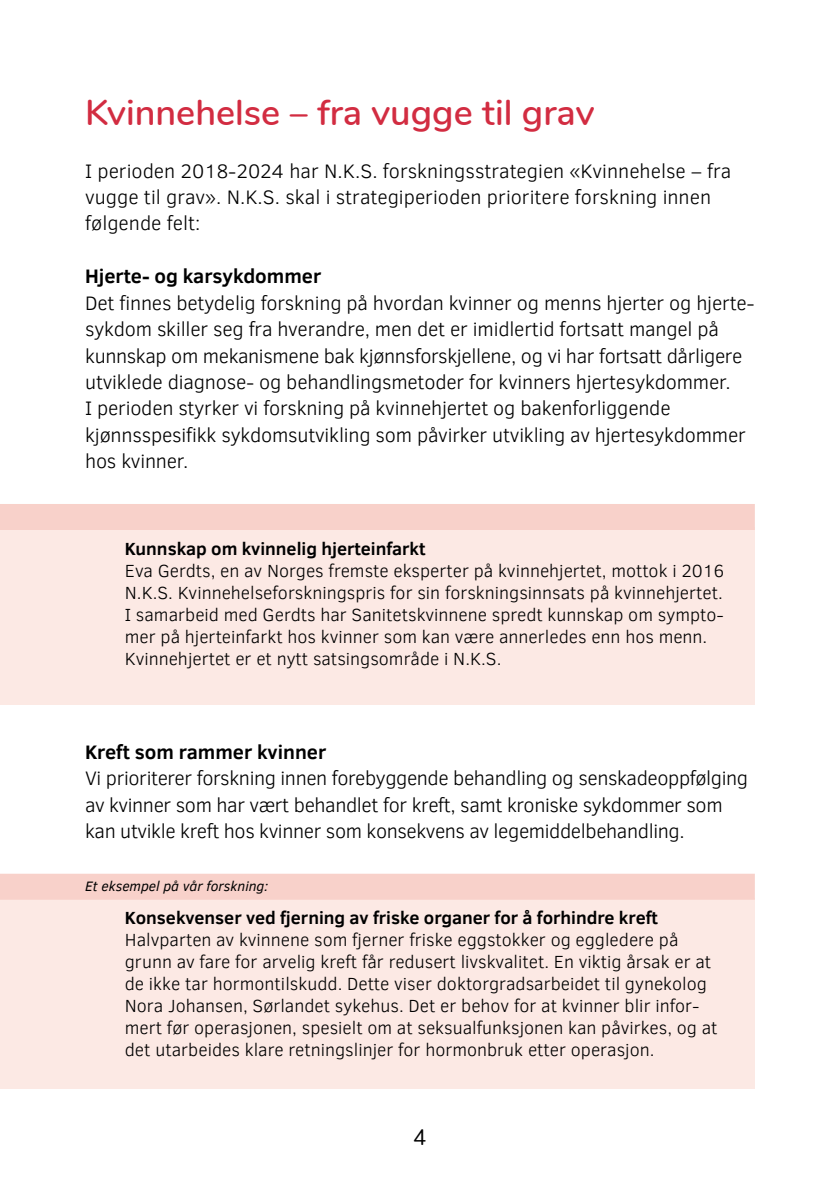
<style>
.page{position:relative;width:840px;height:1191px;background:#fff}
.page>*{position:absolute;margin:0;border:0;box-sizing:border-box;transform-origin:0 0}
.t1{font:600 36px "Nunito";color:#d22c41}
.t2{font:22px "Nunito";color:#000}
.t3{font:300 20px/26.4px "Clear Sans";letter-spacing:-.01em;color:#000}
.t4{font:700 20px "Clear Sans";color:#000}
.t5{font:300 18px/22px "Clear Sans";color:#000}
.t6{font:700 18px "Clear Sans";color:#000}
.t7{font:italic 14px "Clear Sans";color:#000}
</style>
<div class="page">
<div style="left:0;top:527px;width:754px;height:177px;background:#fce9e4"></div>
<div style="left:0;top:898px;width:754px;height:191px;background:#fce9e4"></div>
<div style="left:0;top:504px;width:754px;height:26px;background:#f8d1ca"></div>
<div style="left:0;top:873px;width:754px;height:26px;background:#f8d1ca"></div>
<h1 class="t1" style="left:85px;top:86px;width:510px">Kvinnehelse – fra vugge til grav</h1>
<p class="t3" style="left:85px;top:157px;width:647px">I perioden 2018-2024 har N.K.S. forskningsstrategien «Kvinnehelse – fra vugge til grav». N.K.S. skal i strategiperioden prioritere forskning innen følgende felt:</p>
<p class="t4" style="left:85px;top:262px;width:237px">Hjerte- og karsykdommer</p>
<p class="t3" style="left:85px;top:289px;width:670px">Det finnes betydelig forskning på hvordan kvinner og menns hjerter og hjerte&shy;sykdom skiller seg fra hverandre, men det er imidlertid fortsatt mangel på kunnskap om mekanismene bak kjønnsforskjellene, og vi har fortsatt dårligere utviklede diagnose- og behandlingsmetoder for kvinners hjertesykdommer.<br>I perioden styrker vi forskning på kvinnehjertet og bakenforliggende kjønnsspesifikk sykdomsutvikling som påvirker utvikling av hjertesykdommer hos kvinner.</p>
<p class="t6" style="left:125px;top:535px;width:302px">Kunnskap om kvinnelig hjerteinfarkt</p>
<p class="t5" style="left:125px;top:559px;width:600px">Eva Gerdts, en av Norges fremste eksperter på kvinnehjertet, mottok i 2016<br>N.K.S. Kvinnehelseforskningspris for sin forskningsinnsats på kvinnehjertet.<br>I samarbeid med Gerdts har Sanitetskvinnene spredt kunnskap om sympto&shy;mer på hjerteinfarkt hos kvinner som kan være annerledes enn hos menn.<br>Kvinnehjertet er et nytt satsingsområde i N.K.S.</p>
<p class="t4" style="left:85px;top:737px;width:242px">Kreft som rammer kvinner</p>
<p class="t3" style="left:85px;top:765px;width:664px">Vi prioriterer forskning innen forebyggende behandling og senskadeoppfølging av kvinner som har vært behandlet for kreft, samt kroniske sykdommer som kan utvikle kreft hos kvinner som konsekvens av legemiddelbehandling.</p>
<p class="t7" style="left:85px;top:876px;width:184px">Et eksempel på vår forskning:</p>
<p class="t6" style="left:125px;top:905px;width:534px">Konsekvenser ved fjerning av friske organer for å forhindre kreft</p>
<p class="t5" style="left:125px;top:929px;width:594px">Halvparten av kvinnene som fjerner friske eggstokker og eggledere på grunn av fare for arvelig kreft får redusert livskvalitet. En viktig årsak er at de ikke tar hormontilskudd. Dette viser doktorgradsarbeidet til gynekolog Nora Johansen, Sørlandet sykehus. Det er behov for at kvinner blir infor&shy;mert før operasjonen, spesielt om at seksualfunksjonen kan påvirkes, og at det utarbeides klare retningslinjer for hormonbruk etter operasjon.</p>
<p class="t2" style="left:413px;top:1121px;width:15px">4</p>
</div>
